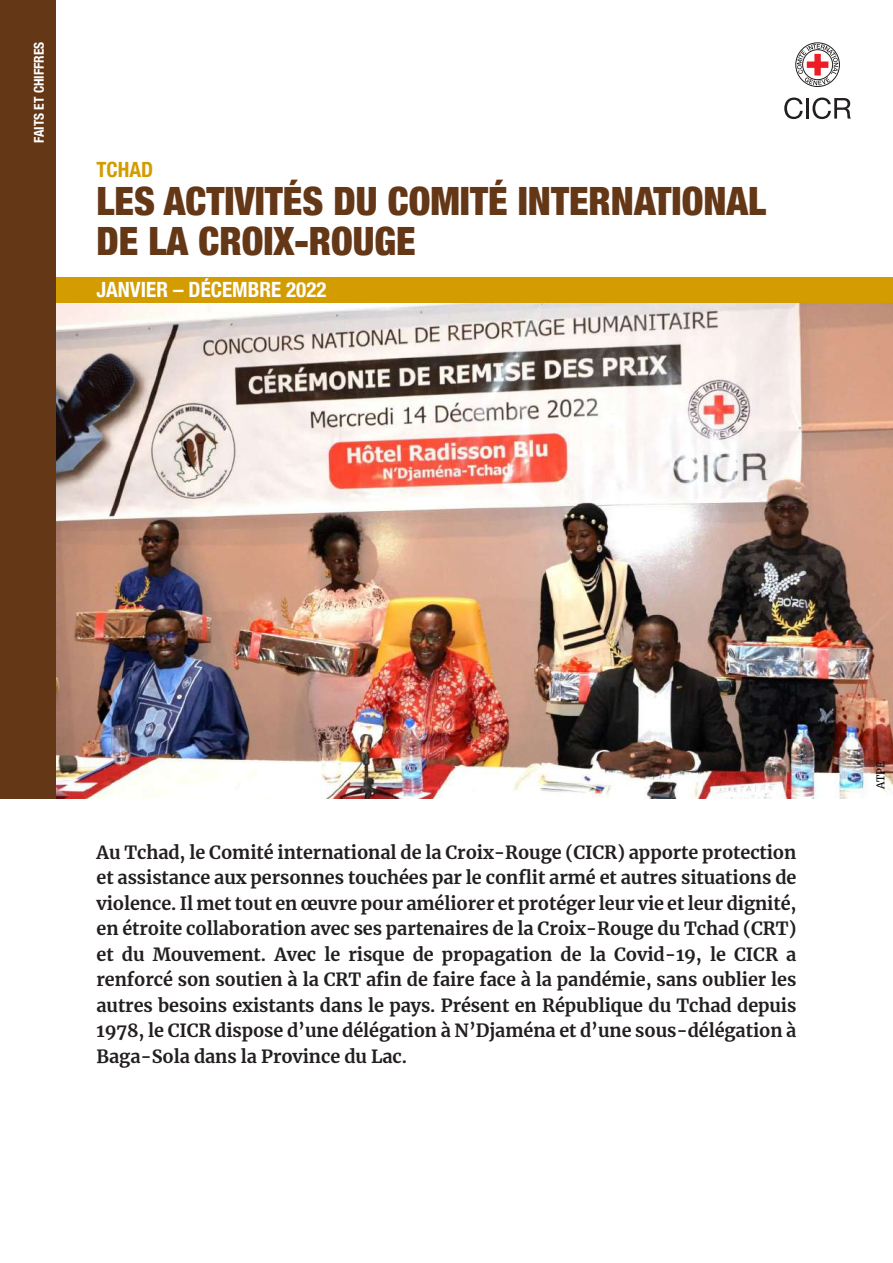
<style>
.page{position:relative;width:893px;height:1263px;background:#fff}
.page>*{position:absolute;margin:0;border:0;box-sizing:border-box;transform-origin:0 0}
.t1{font:900 condensed 39px/40.5px "Helvetica Neue";color:#643717}
.t2{font:700 condensed 21px "Helvetica Neue";color:#fff}
.t3{font:700 condensed 21px "Helvetica Neue";color:#d39c00}
.t4{font:700 18px/25.5px "Merriweather";letter-spacing:-.005em;color:#231f20;text-align:justify}
.t5{font:700 condensed 13.5px "Helvetica Neue";color:#fff}
.t6{font:10.5px "Merriweather";color:#000001}
</style>
<div class="page">
<img style="left:55px;top:302px;width:838px;height:496px">
<svg style="left:795px;top:42px;width:45px;height:45px"></svg>
<svg style="left:784px;top:98px;width:19px;height:21px"></svg>
<hr style="left:806px;top:98px;width:3px;height:21px;background:#231f20">
<svg style="left:812px;top:98px;width:39px;height:21px"></svg>
<div style="left:27px;top:277px;width:866px;height:25px;background:#d39c00"></div>
<div style="left:0;top:0;width:55px;height:798px;background:#643717"></div>
<p class="t5" style="left:28px;top:143px;width:103px;rotate:-90deg">FAITS ET CHIFFRES</p>
<p class="t3" style="left:97px;top:152px;width:58px">TCHAD</p>
<h1 class="t1" style="left:97px;top:179px;width:671px">LES ACTIVITÉS DU COMITÉ INTERNATIONAL<br>DE LA CROIX-ROUGE</h1>
<p class="t2" style="left:97px;top:272px;width:232px">JANVIER – DÉCEMBRE 2022</p>
<p class="t4" style="left:97px;top:839px;width:701px">Au Tchad, le Comité international de la Croix-Rouge (CICR) apporte protection et assistance aux personnes touchées par le conflit armé et autres situations de violence. Il met tout en œuvre pour améliorer et protéger leur vie et leur dignité, en étroite collaboration avec ses partenaires de la Croix-Rouge du Tchad (CRT) et du Mouvement. Avec le risque de propagation de la Covid-19, le CICR a renforcé son soutien à la CRT afin de faire face à la pandémie, sans oublier les autres besoins existants dans le pays. Présent en République du Tchad depuis 1978, le CICR dispose d’une délégation à N’Djaména et d’une sous-délégation à Baga-Sola dans la Province du Lac.</p>
<p class="t6" style="left:873px;top:789px;width:30px;rotate:-90deg">ATPE</p>
</div>
